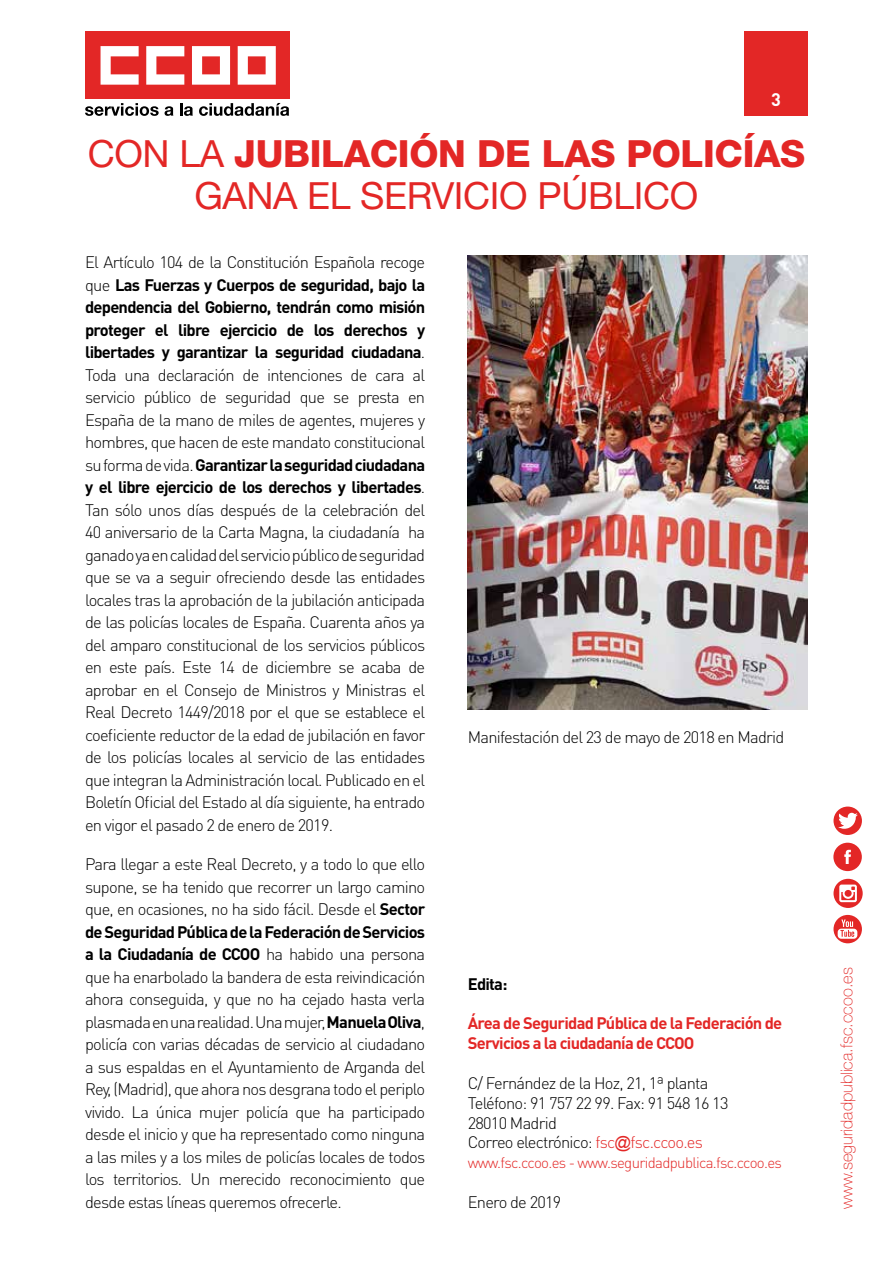
<style>
.page{position:relative;width:893px;height:1263px;background:#fff}
.page>*{position:absolute;margin:0;border:0;box-sizing:border-box;transform-origin:0 0}
.t1{font:37.5px/42px "Helvetica Neue LT Std";letter-spacing:-.01em;color:#e32726;text-align:center}
.t2{font:700 18px "DIN Pro";color:#fff}
.t3{font:300 16.5px/22.5px "DIN Pro";letter-spacing:-.045em;color:#000;text-align:justify}
.t4{font:700 16.5px/19.8px "DIN Pro";letter-spacing:-.045em;color:#e32726}
.t5{font:100 16.5px "Helvetica Neue LT Std";color:#e32726}
.t6{font:700 16.5px "DIN Pro";letter-spacing:-.045em;color:#000}
.t7{font:300 15px "DIN Pro";letter-spacing:-.045em;color:#e32726}
.s1{font-weight:800}
.s2{font-weight:700}
.s3{color:#e32726}
.s4{font-family:"Arial";font-weight:400;color:#e32726}
</style>
<div class="page">
<div style="left:744px;top:32px;width:64px;height:84px;background:#e32726"></div>
<svg style="left:85px;top:103px;width:74px;height:13px"></svg>
<svg style="left:165px;top:106px;width:8px;height:10px"></svg>
<svg style="left:180px;top:103px;width:13px;height:13px"></svg>
<svg style="left:199px;top:103px;width:90px;height:13px"></svg>
<div style="left:85px;top:32px;width:204px;height:67px;background:#e32726"></div>
<svg style="left:101px;top:46px;width:38px;height:39px"></svg>
<svg style="left:146px;top:46px;width:38px;height:39px"></svg>
<svg style="left:192px;top:46px;width:38px;height:39px"></svg>
<svg style="left:238px;top:46px;width:38px;height:39px"></svg>
<svg style="left:833px;top:806px;width:29px;height:29px"></svg>
<svg style="left:833px;top:915px;width:29px;height:28px"></svg>
<svg style="left:833px;top:843px;width:29px;height:28px"></svg>
<svg style="left:833px;top:879px;width:30px;height:29px"></svg>
<svg style="left:839px;top:884px;width:18px;height:18px"></svg>
<img style="left:468px;top:255px;width:340px;height:454px">
<p class="t2" style="left:771px;top:88px;width:11px">3</p>
<h1 class="t1" style="left:88px;top:132px;width:719px">CON LA <span class="s1">JUBILACIÓN DE LAS POLICÍAS<br></span>GANA EL SERVICIO PÚBLICO</h1>
<p class="t3" style="left:85px;top:250px;width:342px">El Artículo 104 de la Constitución Española recoge que <span class="s2">Las Fuerzas y Cuerpos de seguridad, bajo la dependencia del Gobierno, tendrán como misión proteger el libre ejercicio de los derechos y libertades y garantizar la seguridad ciudadana</span>.<br>Toda una declaración de intenciones de cara al servicio público de seguridad que se presta en España de la mano de miles de agentes, mujeres y hombres, que hacen de este mandato constitucional su forma de vida. <span class="s2">Garantizar la seguridad ciudadana y el libre ejercicio de los derechos y libertades</span>.<br>Tan sólo unos días después de la celebración del 40 aniversario de la Carta Magna, la ciudadanía ha ganado ya en calidad del servicio público de seguridad que se va a seguir ofreciendo desde las entidades locales tras la aprobación de la jubilación anticipada de las policías locales de España. Cuarenta años ya del amparo constitucional de los servicios públicos en este país. Este 14 de diciembre se acaba de aprobar en el Consejo de Ministros y Ministras el Real Decreto 1449/2018 por el que se establece el coeficiente reductor de la edad de jubilación en favor de los policías locales al servicio de las entidades que integran la Administración local. Publicado en el Boletín Oficial del Estado al día siguiente, ha entrado en vigor el pasado 2 de enero de 2019.</p>
<p class="t3" style="left:85px;top:852px;width:342px">Para llegar a este Real Decreto, y a todo lo que ello supone, se ha tenido que recorrer un largo camino que, en ocasiones, no ha sido fácil. Desde el <span class="s2">Sector de Seguridad Pública de la Federación de Servicios a la Ciudadanía de CCOO</span> ha habido una persona que ha enarbolado la bandera de esta reivindicación ahora conseguida, y que no ha cejado hasta verla plasmada en una realidad. Una mujer, <span class="s2">Manuela Oliva</span>, policía con varias décadas de servicio al ciudadano a sus espaldas en el Ayuntamiento de Arganda del Rey, (Madrid), que ahora nos desgrana todo el periplo vivido. La única mujer policía que ha participado desde el inicio y que ha representado como ninguna a las miles y a los miles de policías locales de todos los territorios. Un merecido reconocimiento que desde estas líneas queremos ofrecerle.</p>
<p class="t3" style="left:468px;top:725px;width:318px">Manifestación del 23 de mayo de 2018 en Madrid</p>
<p class="t6" style="left:468px;top:973px;width:41px">Edita:</p>
<p class="t4" style="left:468px;top:1013px;width:316px">Área de Seguridad Pública de la Federación de<br>Servicios a la ciudadanía de CCOO</p>
<p class="t3" style="left:468px;top:1072px;width:262px;line-height:19.8px;text-align:left">C/ Fernández de la Hoz, 21, 1ª planta<br>Teléfono: 91 757 22 99. Fax: 91 548 16 13<br>28010 Madrid<br>Correo electrónico: <span class="s3">fsc</span><span class="s4">@</span><span class="s3">fsc.ccoo.es</span></p>
<p class="t7" style="left:468px;top:1152px;width:316px">www.fsc.ccoo.es - www.seguridadpublica.fsc.ccoo.es</p>
<p class="t3" style="left:468px;top:1190px;width:95px">Enero de 2019</p>
<p class="t5" style="left:837px;top:1208px;width:243px;rotate:-90deg">www.seguridadpublica.fsc.ccoo.es</p>
</div>
